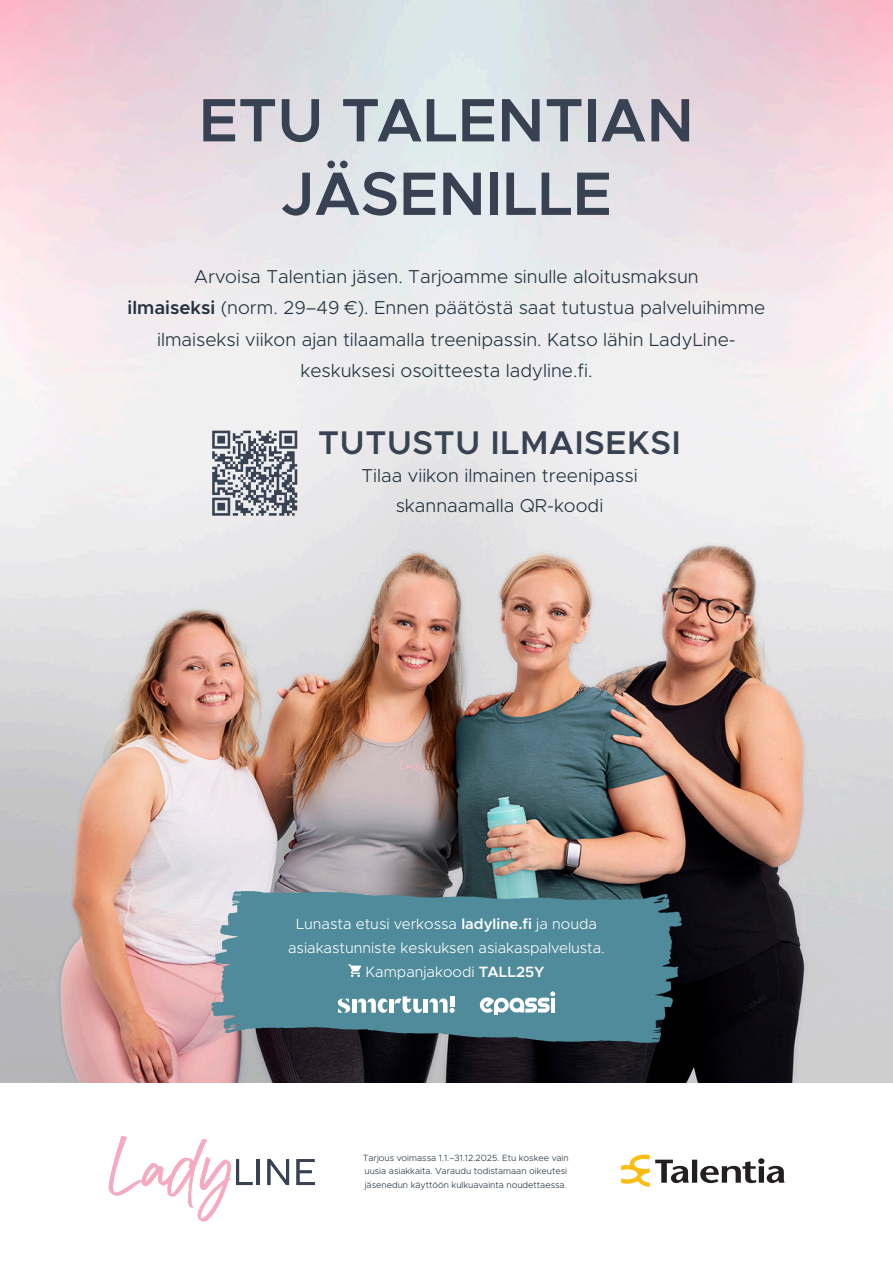
<style>
.page{position:relative;width:893px;height:1263px;background:#fff}
.page>*{position:absolute;margin:0;border:0;box-sizing:border-box;transform-origin:0 0}
.t1{font:600 61.5px "Metropolis";color:#384252}
.t2{font:600 33px "Metropolis";letter-spacing:.02em;color:#384252}
.t3{font:300 18.75px "Metropolis";color:#23323e}
.t4{font:300 15px "Metropolis";color:#fff}
.t5{font:300 9px/13.5px "Metropolis";color:#23323e}
.s1{font-weight:600}
</style>
<div class="page">
<img style="left:0;top:0;width:893px;height:1082px">
<svg style="left:211px;top:891px;width:471px;height:152px;background:#508291"></svg>
<svg style="left:348px;top:964px;width:13px;height:13px"></svg>
<hr style="left:352px;top:999px;width:4px;height:14px;background:#fff">
<svg style="left:338px;top:999px;width:12px;height:14px"></svg>
<hr style="left:389px;top:999px;width:4px;height:14px;background:#fff">
<svg style="left:358px;top:998px;width:29px;height:15px"></svg>
<svg style="left:394px;top:996px;width:28px;height:17px"></svg>
<div style="left:423px;top:999px;width:5px;height:14px;background:#fff"></div>
<svg style="left:429px;top:998px;width:26px;height:15px"></svg>
<hr style="left:450px;top:996px;width:4px;height:11px;background:#fff">
<svg style="left:480px;top:991px;width:75px;height:24px"></svg>
<hr style="left:551px;top:998px;width:4px;height:14px;background:#fff">
<svg style="left:212px;top:431px;width:85px;height:85px;background:#90959e"></svg>
<hr style="left:257px;top:1159px;width:3px;height:26px;background:#384252">
<svg style="left:267px;top:1159px;width:22px;height:26px"></svg>
<svg style="left:296px;top:1159px;width:19px;height:26px"></svg>
<svg style="left:108px;top:1136px;width:145px;height:85px"></svg>
<div style="left:692px;top:1160px;width:5px;height:23px;background:#231f20"></div>
<svg style="left:700px;top:1158px;width:84px;height:25px"></svg>
<svg style="left:621px;top:1154px;width:68px;height:33px"></svg>
<p class="t1" style="left:199px;top:81px;width:497px">ETU TALENTIAN</p>
<p class="t1" style="left:281px;top:155px;width:332px">JÄSENILLE</p>
<p class="t3" style="left:194px;top:265px;width:506px">Arvoisa Talentian jäsen. Tarjoamme sinulle aloitusmaksun</p>
<p class="t3" style="left:128px;top:296px;width:639px"><span class="s1">ilmaiseksi</span> (norm. 29–49 €). Ennen päätöstä saat tutustua palveluihimme</p>
<p class="t3" style="left:157px;top:328px;width:580px">ilmaiseksi viikon ajan tilaamalla treenipassin. Katso lähin LadyLine-</p>
<p class="t3" style="left:300px;top:359px;width:293px">keskuksesi osoitteesta ladyline.fi.</p>
<p class="t2" style="left:318px;top:421px;width:364px">TUTUSTU ILMAISEKSI</p>
<p class="t3" style="left:361px;top:464px;width:278px">Tilaa viikon ilmainen treenipassi</p>
<p class="t3" style="left:396px;top:494px;width:209px">skannaamalla QR-koodi</p>
<p class="t4" style="left:296px;top:914px;width:302px">Lunasta etusi verkossa <span class="s1">ladyline.fi</span> ja nouda</p>
<p class="t4" style="left:288px;top:938px;width:318px">asiakastunniste keskuksen asiakaspalvelusta.</p>
<p class="t4" style="left:366px;top:962px;width:181px">Kampanjakoodi <span class="s1">TALL25Y</span></p>
<p class="t5" style="left:363px;top:1151px;width:207px">Tarjous voimassa 1.1.–31.12.2025. Etu koskee vain uusia asiakkaita. Varaudu todistamaan oikeutesi</p>
<p class="t5" style="left:365px;top:1178px;width:204px">jäsenedun käyttöön kulkuavainta noudettaessa.</p>
</div>
